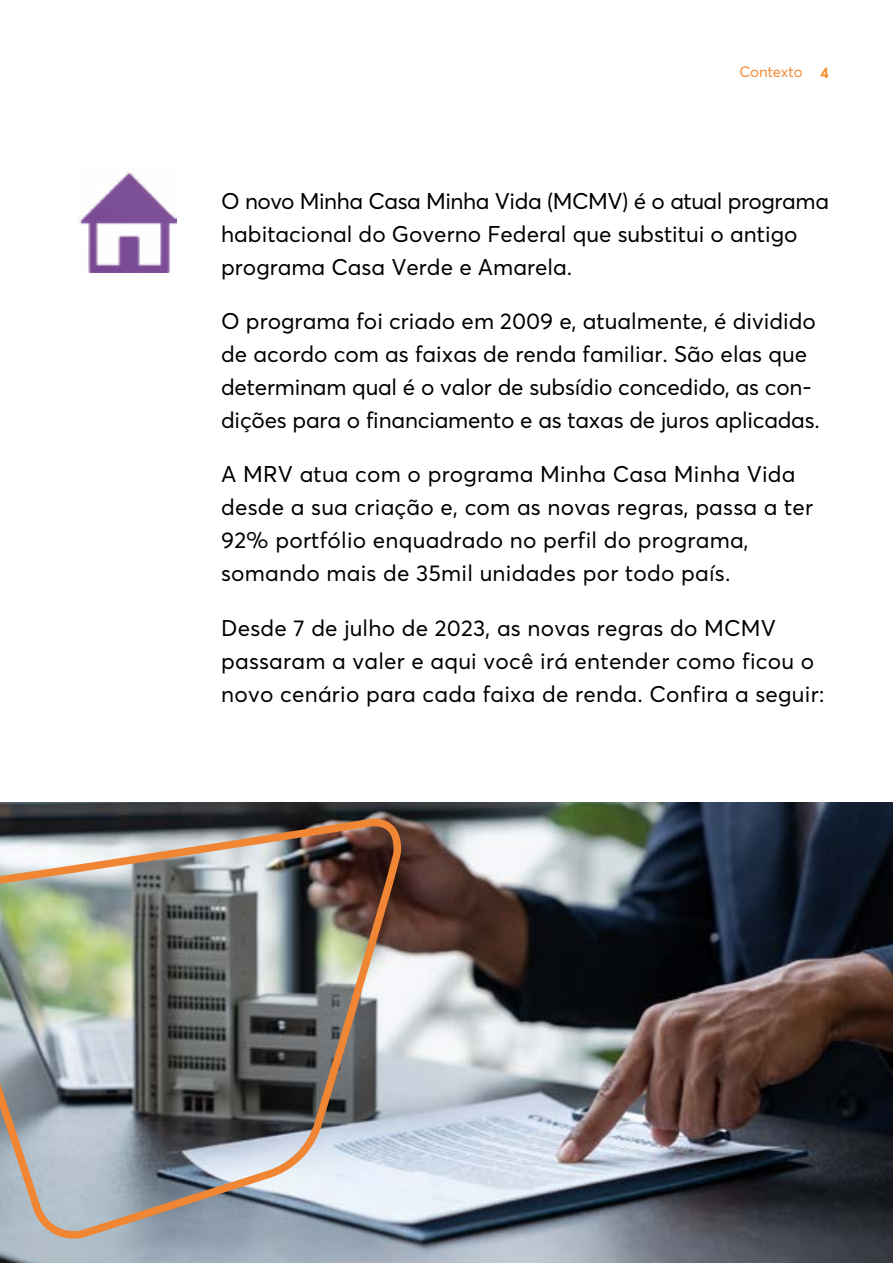
<style>
.page{position:relative;width:893px;height:1263px;background:#fff}
.page>*{position:absolute;margin:0;border:0;box-sizing:border-box;transform-origin:0 0}
.t1{font:22.5px/33px "Averta Demo";color:#000}
.t2{font:15px "Averta Demo";letter-spacing:-.005em;color:#f68b37}
.t3{font:700 15px "Averta";color:#f68b28}
</style>
<div class="page">
<img style="left:77px;top:173px;width:100px;height:100px">
<img style="left:0;top:803px;width:893px;height:460px">
<img style="left:0;top:812px;width:405px;height:435px">
<p class="t2" style="left:739px;top:63px;width:65px">Contexto</p>
<p class="t3" style="left:821px;top:63px;width:10px">4</p>
<p class="t1" style="left:221px;top:184px;width:610px">O novo Minha Casa Minha Vida (MCMV) é o atual programa habitacional do Governo Federal que substitui o antigo programa Casa Verde e Amarela.</p>
<p class="t1" style="left:221px;top:304px;width:600px">O programa foi criado em 2009 e, atualmente, é dividido de acordo com as faixas de renda familiar. São elas que determinam qual é o valor de subsídio concedido, as con&shy;dições para o financiamento e as taxas de juros aplicadas.</p>
<p class="t1" style="left:221px;top:458px;width:594px">A MRV atua com o programa Minha Casa Minha Vida desde a sua criação e, com as novas regras, passa a ter 92% portfólio enquadrado no perfil do programa, somando mais de 35mil unidades por todo país.</p>
<p class="t1" style="left:221px;top:611px;width:605px">Desde 7 de julho de 2023, as novas regras do MCMV passaram a valer e aqui você irá entender como ficou o novo cenário para cada faixa de renda. Confira a seguir:</p>
</div>
